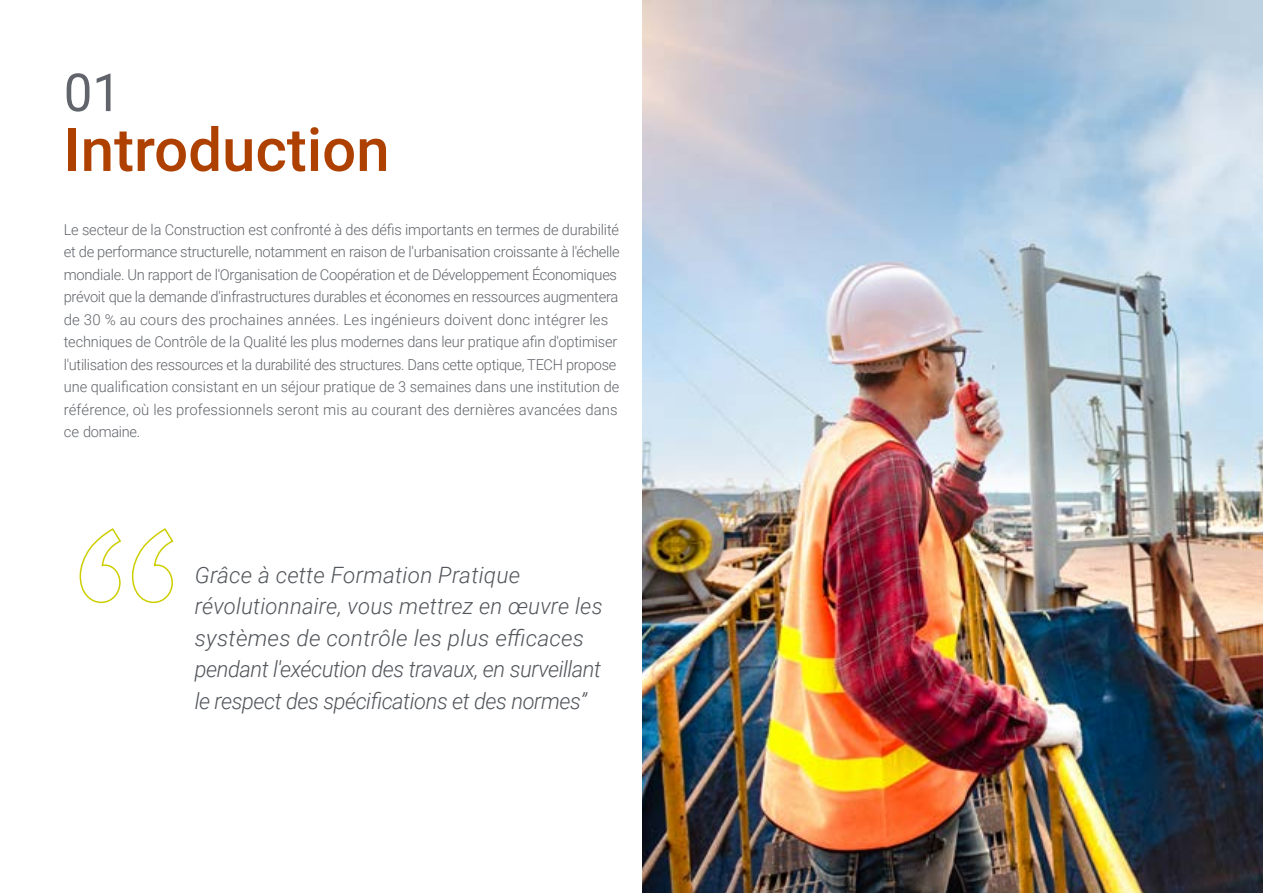
<style>
.page{position:relative;width:1263px;height:893px;background:#fff}
.page>*{position:absolute;margin:0;border:0;box-sizing:border-box;transform-origin:0 0}
.t1{font:500 60px "Roboto";color:#ae4000}
.t2{font:52.5px "Roboto";color:#61646a}
.t3{font:italic 300 22.5px/31.5px "Roboto";letter-spacing:.005em;color:#52555b}
.t4{font:300 15px/22.5px "Roboto";letter-spacing:-.01em;color:#61646a}
</style>
<div class="page">
<svg style="left:79px;top:528px;width:95px;height:76px"></svg>
<img style="left:642px;top:0;width:621px;height:893px">
<h2 class="t2" style="left:64px;top:56px;width:59px">01</h2>
<h1 class="t1" style="left:64px;top:108px;width:327px">Introduction</h1>
<p class="t4" style="left:64px;top:217px;width:558px">Le secteur de la Construction est confronté à des défis importants en termes de durabilité et de performance structurelle, notamment en raison de l'urbanisation croissante à l'échelle mondiale. Un rapport de l'Organisation de Coopération et de Développement Économiques prévoit que la demande d'infrastructures durables et économes en ressources augmentera de 30 % au cours des prochaines années. Les ingénieurs doivent donc intégrer les techniques de Contrôle de la Qualité les plus modernes dans leur pratique afin d'optimiser l'utilisation des ressources et la durabilité des structures. Dans cette optique, TECH propose une qualification consistant en un séjour pratique de 3 semaines dans une institution de référence, où les professionnels seront mis au courant des dernières avancées dans ce domaine.</p>
<h3 class="t3" style="left:195px;top:558px;width:409px">Grâce à cette Formation Pratique révolutionnaire, vous mettrez en œuvre les systèmes de contrôle les plus efficaces pendant l'exécution des travaux, en surveillant le respect des spécifications et des normes”</h3>
</div>
